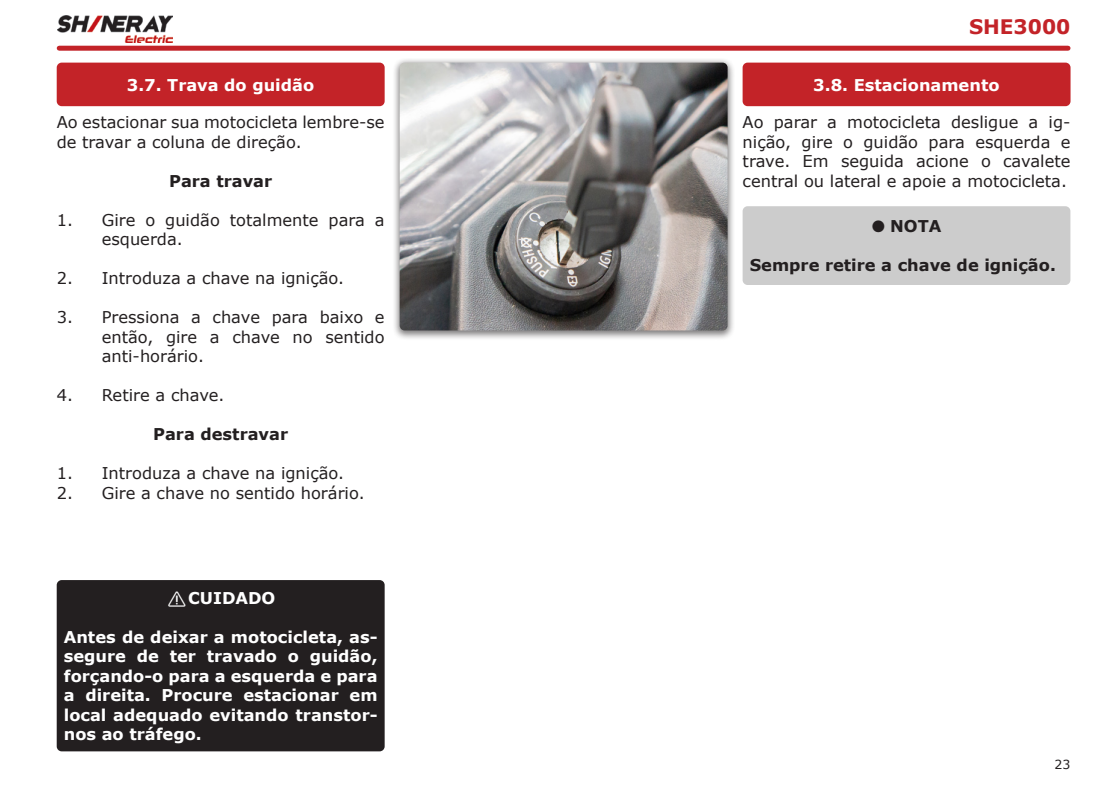
<style>
.page{position:relative;width:1106px;height:801px;background:#fff}
.page>*{position:absolute;margin:0;border:0;box-sizing:border-box;transform-origin:0 0}
.t1{font:700 20px "Verdana";color:#c32328}
.MANUAIS{font:16.25px/19.5px "Verdana";color:#231f20}
.caixa_de_texto{font:700 16.25px/19.5px "Verdana";color:#fff;text-align:justify}
.sub_título{font:700 16.25px "Verdana";color:#fff}
.caixa_de_texto-2{font:700 16.25px "Verdana";color:#231f20}
.sub_título-2{font:700 16.25px "Verdana";color:#231f20}
.t2{font:12.5px "Verdana";color:#231f20}
</style>
<div class="page">
<img style="left:57px;top:16px;width:115px;height:26px">
<div style="left:59px;top:46px;width:1009px;height:5px;background:#c32328"></div>
<div style="left:392px;top:58px;width:343px;height:282px;background:#231f20;opacity:.6"></div>
<img style="left:399px;top:63px;width:328px;height:267px">
<div style="left:57px;top:63px;width:327px;height:43px;background:#c32328;border-radius:5px"></div>
<div style="left:742px;top:63px;width:328px;height:43px;background:#c32328;border-radius:5px"></div>
<div style="left:57px;top:580px;width:327px;height:171px;background:#231f20;border-radius:5px"></div>
<div style="left:742px;top:206px;width:328px;height:79px;background:#ccc;border-radius:5px"></div>
<p class="t1" style="left:969px;top:13px;width:103px">SHE3000</p>
<p class="sub_título" style="left:127px;top:73px;width:189px">3.7. Trava do guidão</p>
<p class="sub_título" style="left:813px;top:73px;width:188px">3.8. Estacionamento</p>
<p class="MANUAIS" style="left:57px;top:112px;width:329px">Ao estacionar sua motocicleta lembre-se de travar a coluna de direção.</p>
<p class="sub_título-2" style="left:169px;top:169px;width:105px">Para travar</p>
<p class="MANUAIS" style="left:102px;top:210px;width:284px;text-indent:-45px">1. Gire o guidão totalmente para a esquerda.</p>
<p class="MANUAIS" style="left:57px;top:268px;width:289px">2. Introduza a chave na ignição.</p>
<p class="MANUAIS" style="left:102px;top:307px;width:284px;text-align:justify;text-indent:-45px">3. Pressiona a chave para baixo e então, gire a chave no sentido anti-horário.</p>
<p class="MANUAIS" style="left:57px;top:385px;width:169px">4. Retire a chave.</p>
<p class="sub_título-2" style="left:153px;top:423px;width:136px">Para destravar</p>
<p class="MANUAIS" style="left:57px;top:463px;width:289px">1. Introduza a chave na ignição.</p>
<p class="MANUAIS" style="left:57px;top:483px;width:309px">2. Gire a chave no sentido horário.</p>
<p class="caixa_de_texto" style="left:166px;top:588px;width:111px">⚠CUIDADO</p>
<p class="caixa_de_texto" style="left:64px;top:627px;width:315px">Antes de deixar a motocicleta, as&shy;segure de ter travado o guidão, forçando-o para a esquerda e para a direita. Procure estacionar em local adequado evitando transtor&shy;nos ao tráfego.</p>
<p class="MANUAIS" style="left:742px;top:112px;width:329px;text-align:justify">Ao parar a motocicleta desligue a ig&shy;nição, gire o guidão para esquerda e trave. Em seguida acione o cavalete central ou lateral e apoie a motocicleta.</p>
<p class="caixa_de_texto-2" style="left:871px;top:215px;width:71px">● NOTA</p>
<p class="caixa_de_texto-2" style="left:749px;top:254px;width:308px">Sempre retire a chave de ignição.</p>
<p class="t2" style="left:1054px;top:755px;width:17px">23</p>
</div>
